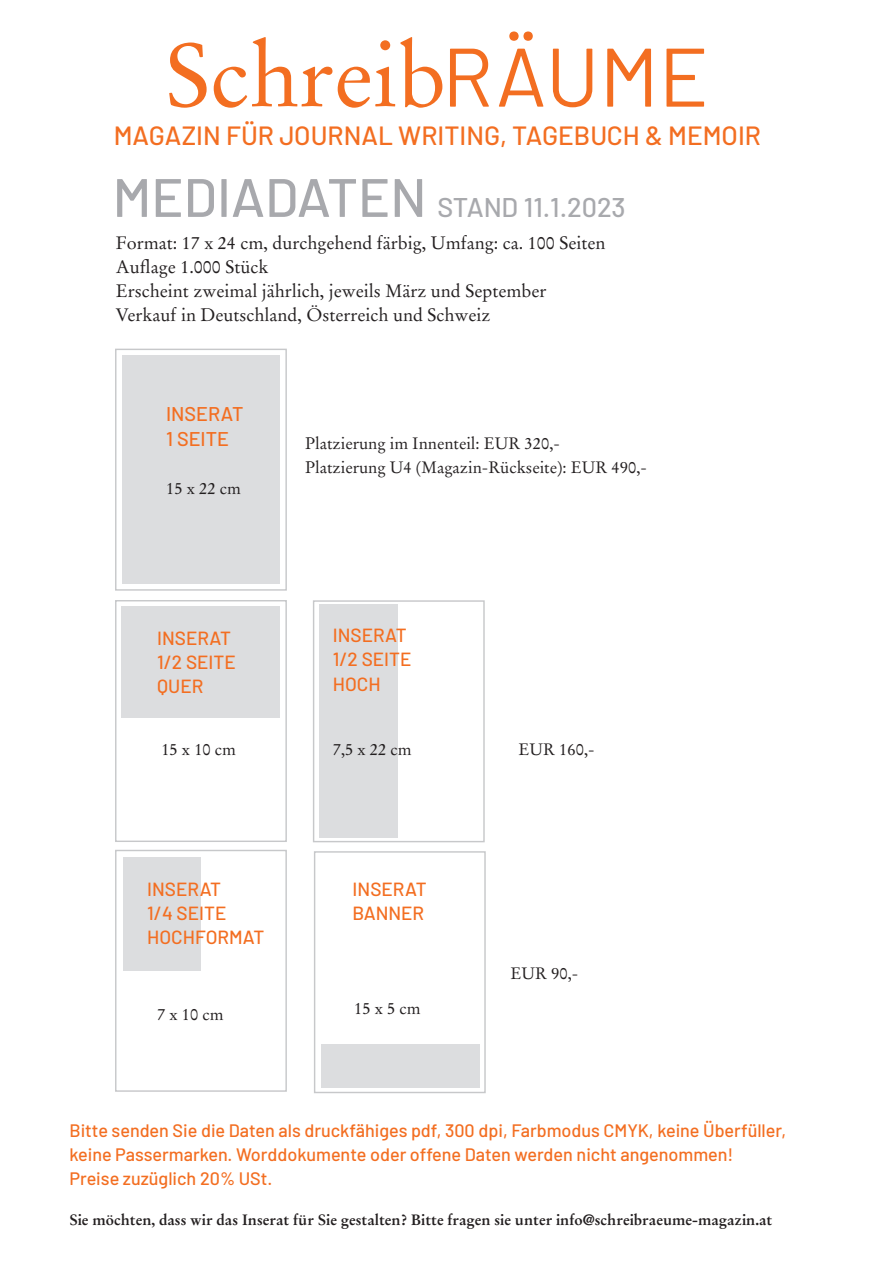
<style>
.page{position:relative;width:893px;height:1263px;background:#fff}
.page>*{position:absolute;margin:0;border:0;box-sizing:border-box;transform-origin:0 0}
.t1{font:88.8px "Stempel Garamond LT Pro";color:#f36e21}
.t2{font:500 27px "Barlow";letter-spacing:-.005em;color:#a8a9ad}
.t3{font:500 26.4px "Barlow";color:#f36e21}
.t4{font:500 19.8px/25.3px "Barlow";color:#f36e21}
.t5{font:500 19.05px/24.3px "Barlow";color:#f36e21}
.t6{font:500 18px/24px "Barlow";color:#f36e21}
.t7{font:18px/24px "Stempel Garamond LT Pro";color:#231f20}
.t8{font:16.5px/24px "Stempel Garamond LT Pro";color:#231f20}
.t9{font:700 15px "Stempel Garamond LT Pro";color:#231f20}
.s1{font-family:"Barlow";font-size:82.8px}
.s2{font-size:54px}
</style>
<div class="page">
<div style="left:313px;top:600px;width:172px;height:242px;border:1px solid #c7c8ca"></div>
<div style="left:115px;top:600px;width:172px;height:242px;border:1px solid #c7c8ca"></div>
<div style="left:115px;top:349px;width:172px;height:242px;border:1px solid #c7c8ca"></div>
<div style="left:319px;top:605px;width:79px;height:233px;background:#dcdddf"></div>
<div style="left:122px;top:355px;width:158px;height:229px;background:#dcdddf"></div>
<div style="left:122px;top:607px;width:158px;height:111px;background:#dcdddf"></div>
<div style="left:123px;top:857px;width:78px;height:114px;background:#dcdddf"></div>
<div style="left:115px;top:850px;width:172px;height:242px;border:1px solid #c7c8ca"></div>
<div style="left:322px;top:1044px;width:158px;height:44px;background:#dcdddf"></div>
<div style="left:314px;top:851px;width:172px;height:242px;border:1px solid #c7c8ca"></div>
<h1 class="t1" style="left:166px;top:18px;width:545px">Schreib<span class="s1">RÄUME</span></h1>
<h3 class="t3" style="left:114px;top:116px;width:649px">MAGAZIN FÜR JOURNAL WRITING, TAGEBUCH &amp; MEMOIR</h3>
<h2 class="t2" style="left:113px;top:187px;width:515px"><span class="s2">MEDIADATEN</span> STAND 11.1.2023</h2>
<p class="t7" style="left:116px;top:230px;width:491px">Format: 17 x 24 cm, durchgehend färbig, Umfang: ca. 100 Seiten Auflage 1.000 Stück<br>Erscheint zweimal jährlich, jeweils März und September Verkauf in Deutschland, Österreich und Schweiz</p>
<p class="t4" style="left:166px;top:399px;width:79px">INSERAT<br>1 SEITE</p>
<p class="t8" style="left:166px;top:476px;width:76px">15 x 22 cm</p>
<p class="t8" style="left:305px;top:432px;width:343px">Platzierung im Innenteil: EUR 320,-<br>Platzierung U4 (Magazin-Rückseite): EUR 490,-</p>
<p class="t5" style="left:157px;top:624px;width:80px">INSERAT<br>1/2 SEITE<br>QUER</p>
<p class="t5" style="left:333px;top:621px;width:80px">INSERAT<br>1/2 SEITE<br>HOCH</p>
<p class="t8" style="left:161px;top:737px;width:76px">15 x 10 cm</p>
<p class="t8" style="left:333px;top:737px;width:80px">7,5 x 22 cm</p>
<p class="t5" style="left:147px;top:875px;width:119px">INSERAT<br>1/4 SEITE<br>HOCHFORMAT</p>
<p class="t8" style="left:157px;top:1002px;width:68px">7 x 10 cm</p>
<p class="t5" style="left:353px;top:875px;width:75px">INSERAT<br>BANNER</p>
<p class="t8" style="left:354px;top:996px;width:68px">15 x 5 cm</p>
<p class="t8" style="left:518px;top:737px;width:78px">EUR 160,-</p>
<p class="t8" style="left:510px;top:961px;width:69px">EUR 90,-</p>
<p class="t6" style="left:69px;top:1117px;width:718px">Bitte senden Sie die Daten als druckfähiges pdf, 300 dpi, Farbmodus CMYK, keine Überfüller, keine Passermarken. Worddokumente oder offene Daten werden nicht angenommen!<br>Preise zuzüglich 20% USt.</p>
<p class="t9" style="left:69px;top:1210px;width:704px">Sie möchten, dass wir das Inserat für Sie gestalten? Bitte fragen sie unter info@schreibraeume-magazin.at</p>
</div>
